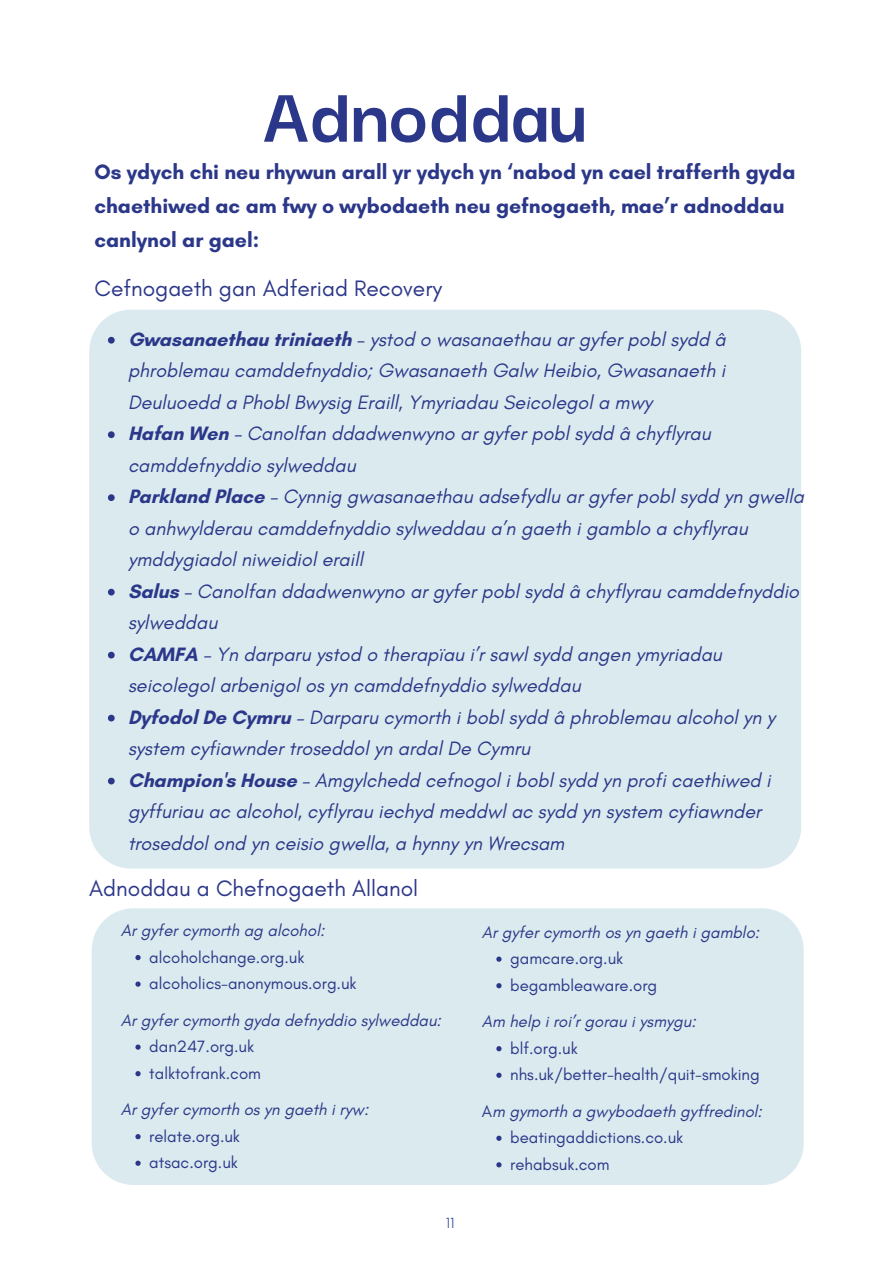
<style>
.page{position:relative;width:893px;height:1264px;background:#fff}
.page>*{position:absolute;margin:0;border:0;box-sizing:border-box;transform-origin:0 0}
.t1{font:700 82.5px "Darker Grotesque";color:#2b3789}
.t2{font:22.8px "Glacial Indifference";color:#2b3789}
.t3{font:700 21.3px/33.9px "Glacial Indifference";color:#2b3789}
.t4{font:italic 19.8px/31.5px "Glacial Indifference";color:#2b3789}
.t5{font:16.8px/26.5px "Glacial Indifference";color:#2b3789}
.t6{font:italic 16.8px "Glacial Indifference";color:#2b3789}
.t7{font:15px "Glacial Indifference";color:#4b5cab}
.s1{font-weight:700;font-style:normal}
.s2{font-style:normal}
</style>
<div class="page">
<div style="left:92px;top:908px;width:711px;height:276px;background:#daeaee"></div>
<svg style="left:135px;top:954px;width:6px;height:6px"></svg>
<svg style="left:135px;top:981px;width:6px;height:5px"></svg>
<svg style="left:135px;top:1044px;width:6px;height:5px"></svg>
<svg style="left:135px;top:1071px;width:6px;height:5px"></svg>
<svg style="left:135px;top:1134px;width:6px;height:5px"></svg>
<svg style="left:135px;top:1160px;width:6px;height:5px"></svg>
<div style="left:89px;top:309px;width:712px;height:559px;background:#daeaee"></div>
<svg style="left:496px;top:956px;width:5px;height:5px"></svg>
<svg style="left:496px;top:983px;width:5px;height:5px"></svg>
<svg style="left:496px;top:1046px;width:5px;height:5px"></svg>
<svg style="left:496px;top:1072px;width:5px;height:5px"></svg>
<svg style="left:496px;top:1135px;width:5px;height:5px"></svg>
<svg style="left:496px;top:1162px;width:5px;height:5px"></svg>
<svg style="left:108px;top:337px;width:7px;height:6px"></svg>
<svg style="left:108px;top:431px;width:7px;height:7px"></svg>
<svg style="left:108px;top:494px;width:7px;height:7px"></svg>
<svg style="left:108px;top:588px;width:7px;height:7px"></svg>
<svg style="left:108px;top:651px;width:7px;height:7px"></svg>
<svg style="left:108px;top:714px;width:7px;height:7px"></svg>
<svg style="left:108px;top:777px;width:7px;height:7px"></svg>
<h1 class="t1" style="left:262px;top:54px;width:326px">Adnoddau</h1>
<p class="t3" style="left:94px;top:155px;width:702px">Os ydych chi neu rhywun arall yr ydych yn ‘nabod yn cael trafferth gyda chaethiwed ac am fwy o wybodaeth neu gefnogaeth, mae’r adnoddau canlynol ar gael:</p>
<p class="t2" style="left:94px;top:274px;width:349px">Cefnogaeth gan Adferiad Recovery</p>
<p class="t4" style="left:128px;top:323px;width:677px"><span class="s1">Gwasanaethau triniaeth</span> – ystod o wasanaethau ar gyfer pobl sydd â phroblemau camddefnyddio; Gwasanaeth Galw Heibio, Gwasanaeth i Deuluoedd a Phobl Bwysig Eraill, Ymyriadau Seicolegol a mwy<br><span class="s1">Hafan Wen</span> – Canolfan ddadwenwyno ar gyfer pobl sydd â chyflyrau camddefnyddio sylweddau<br><span class="s1">Parkland Place</span> – Cynnig gwasanaethau adsefydlu ar gyfer pobl sydd yn gwella o anhwylderau camddefnyddio sylweddau a’n gaeth i gamblo a chyflyrau ymddygiadol niweidiol eraill<br><span class="s1">Salus</span> – Canolfan ddadwenwyno ar gyfer pobl sydd â chyflyrau camddefnyddio sylweddau<br><span class="s1">CAMFA</span> – Yn darparu ystod o therapïau i’r sawl sydd angen ymyriadau seicolegol arbenigol os yn camddefnyddio sylweddau<br><span class="s1">Dyfodol De Cymru</span> – Darparu cymorth i bobl sydd â phroblemau alcohol yn y system cyfiawnder troseddol yn ardal De Cymru<br><span class="s1">Champion's House</span> – Amgylchedd cefnogol i bobl sydd yn profi caethiwed i gyffuriau ac alcohol, cyflyrau iechyd meddwl ac sydd yn system cyfiawnder troseddol ond yn ceisio gwella, a hynny yn Wrecsam</p>
<p class="t2" style="left:89px;top:874px;width:330px">Adnoddau a Chefnogaeth Allanol</p>
<p class="t6" style="left:121px;top:920px;width:205px">Ar gyfer cymorth ag alcohol:</p>
<p class="t6" style="left:481px;top:921px;width:279px">Ar gyfer cymorth os yn gaeth i gamblo:</p>
<p class="t5" style="left:149px;top:943px;width:209px">alcoholchange.org.uk alcoholics-anonymous.org.uk</p>
<p class="t5" style="left:510px;top:945px;width:148px">gamcare.org.uk begambleaware.org</p>
<p class="t6" style="left:121px;top:1009px;width:322px">Ar gyfer cymorth gyda defnyddio sylweddau:</p>
<p class="t6" style="left:481px;top:1011px;width:215px">Am help i roi’r gorau i ysmygu:</p>
<p class="t5" style="left:149px;top:1033px;width:113px">dan247.org.uk talktofrank.com</p>
<p class="t5" style="left:510px;top:1034px;width:251px">blf.org.uk nhs.uk/better-health/quit-smoking</p>
<p class="t6" style="left:121px;top:1099px;width:249px">Ar gyfer cymorth os yn gaeth i ryw:</p>
<p class="t6" style="left:481px;top:1100px;width:282px"><span class="s2">A</span>m gymorth a gwybodaeth gyffredinol:</p>
<p class="t5" style="left:149px;top:1122px;width:92px">relate.org.uk atsac.org.uk</p>
<p class="t5" style="left:510px;top:1124px;width:174px">beatingaddictions.co.uk rehabsuk.com</p>
<p class="t7" style="left:446px;top:1214px;width:10px">11</p>
</div>
